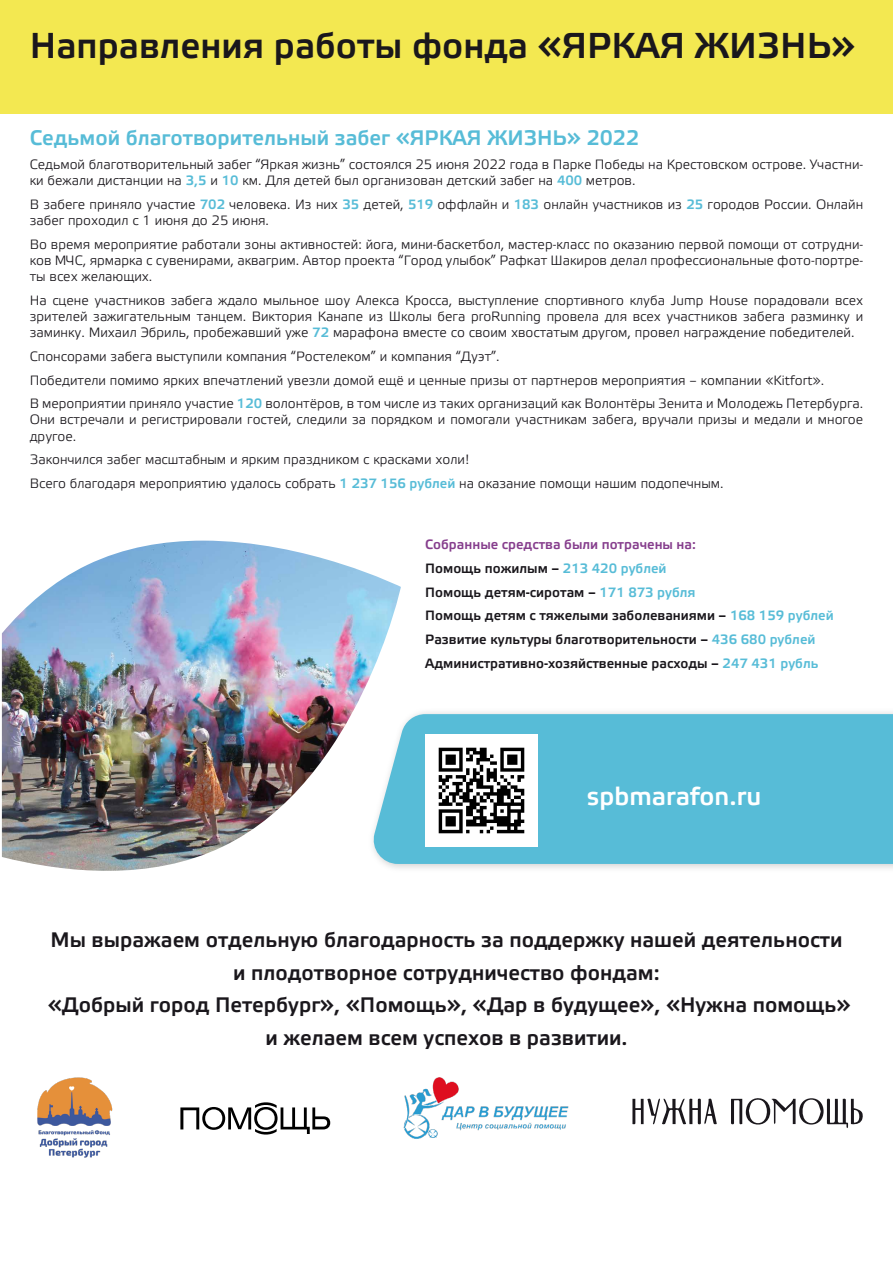
<style>
.page{position:relative;width:893px;height:1263px;background:#fff}
.page>*{position:absolute;margin:0;border:0;box-sizing:border-box;transform-origin:0 0}
.t1{font:36px "Etelka Medium Pro";color:#1a171c}
.t2{font:25.5px "Etelka Medium Pro";color:#fff}
.t3{font:21px/32.7px "Etelka Medium Pro";color:#1a171c;text-align:center}
.t4{font:21px "Etelka Medium Pro";color:#57bcd7}
.t5{font:13.5px/16.2px "Etelka Light Pro";color:#1a171c}
.t6{font:13.5px/23.7px "Etelka Medium Pro";color:#1a171c}
.s1{font-family:"Etelka Medium Pro";color:#57bcd7}
.s2{color:#863e8d}
.s3{color:#57bcd7}
</style>
<div class="page">
<div style="left:0;top:0;width:893px;height:114px;background:#f3e851"></div>
<div style="left:401px;top:714px;width:492px;height:150px;background:#57bcd7"></div>
<img style="left:425px;top:735px;width:112px;height:112px">
<img style="left:37px;top:1077px;width:76px;height:81px">
<svg style="left:180px;top:1102px;width:150px;height:33px"></svg>
<img style="left:403px;top:1077px;width:166px;height:62px">
<svg style="left:731px;top:1098px;width:132px;height:30px"></svg>
<svg style="left:632px;top:1098px;width:85px;height:26px"></svg>
<img style="left:2px;top:541px;width:399px;height:330px">
<h1 class="t1" style="left:30px;top:26px;width:827px">Направления работы фонда «ЯРКАЯ ЖИЗНЬ»</h1>
<h3 class="t4" style="left:30px;top:126px;width:611px">Седьмой благотворительный забег «ЯРКАЯ ЖИЗНЬ» 2022</h3>
<p class="t5" style="left:30px;top:157px;width:835px">Седьмой благотворительный забег “Яркая жизнь” состоялся 25 июня 2022 года в Парке Победы на Крестовском острове. Участни&shy;ки бежали дистанции на <span class="s1">3,5</span> и <span class="s1">10</span> км. Для детей был организован детский забег на <span class="s1">400</span> метров.</p>
<p class="t5" style="left:30px;top:197px;width:835px">В забеге приняло участие <span class="s1">702</span> человека. Из них <span class="s1">35</span> детей, <span class="s1">519</span> оффлайн и <span class="s1">183</span> онлайн участников из <span class="s1">25</span> городов России. Онлайн забег проходил с 1 июня до 25 июня.</p>
<p class="t5" style="left:30px;top:237px;width:835px;text-align:justify">Во время мероприятие работали зоны активностей: йога, мини-баскетбол, мастер-класс по оказанию первой помощи от сотрудни&shy;ков МЧС, ярмарка с сувенирами, аквагрим. Автор проекта “Город улыбок” Рафкат Шакиров делал профессиональные фото-портре&shy;ты всех желающих.</p>
<p class="t5" style="left:30px;top:293px;width:835px;text-align:justify">На сцене участников забега ждало мыльное шоу Алекса Кросса, выступление спортивного клуба Jump House порадовали всех зрителей зажигательным танцем. Виктория Канапе из Школы бега proRunning провела для всех участников забега разминку и заминку. Михаил Эбриль, пробежавший уже <span class="s1">72</span> марафона вместе со своим хвостатым другом, провел награждение победителей.</p>
<p class="t5" style="left:30px;top:345px;width:835px;line-height:23.7px">Спонсорами забега выступили компания “Ростелеком” и компания “Дуэт”.<br>Победители помимо ярких впечатлений увезли домой ещё и ценные призы от партнеров мероприятия – компании «Kitfort».<br>В мероприятии приняло участие <span class="s1">120</span> волонтёров, в том числе из таких организаций как Волонтёры Зенита и Молодежь Петербурга.</p>
<p class="t5" style="left:30px;top:412px;width:835px">Они встречали и регистрировали гостей, следили за порядком и помогали участникам забега, вручали призы и медали и многое другое.</p>
<p class="t5" style="left:30px;top:449px;width:695px;line-height:23.7px">Закончился забег масштабным и ярким праздником с красками холи!<br>Всего благодаря мероприятию удалось собрать <span class="s1">1 237 156 рублей</span> на оказание помощи нашим подопечным.</p>
<p class="t6" style="left:425px;top:533px;width:410px"><span class="s2">Собранные средства были потрачены на:<br></span>Помощь пожилым – <span class="s3">213 420 рублей<br></span>Помощь детям-сиротам – <span class="s3">171 873 рубля<br></span>Помощь детям с тяжелыми заболеваниями – <span class="s3">168 159 рублей </span>Развитие культуры благотворительности – <span class="s3">436 680 рублей </span>Административно-хозяйственные расходы – <span class="s3">247 431 рубль</span></p>
<h2 class="t2" style="left:587px;top:782px;width:176px">spbmarafon.ru</h2>
<h3 class="t3" style="left:48px;top:924px;width:804px">Мы выражаем отдельную благодарность за поддержку нашей деятельности и плодотворное сотрудничество фондам:<br>«Добрый город Петербург», «Помощь», «Дар в будущее», «Нужна помощь» и желаем всем успехов в развитии.</h3>
</div>
